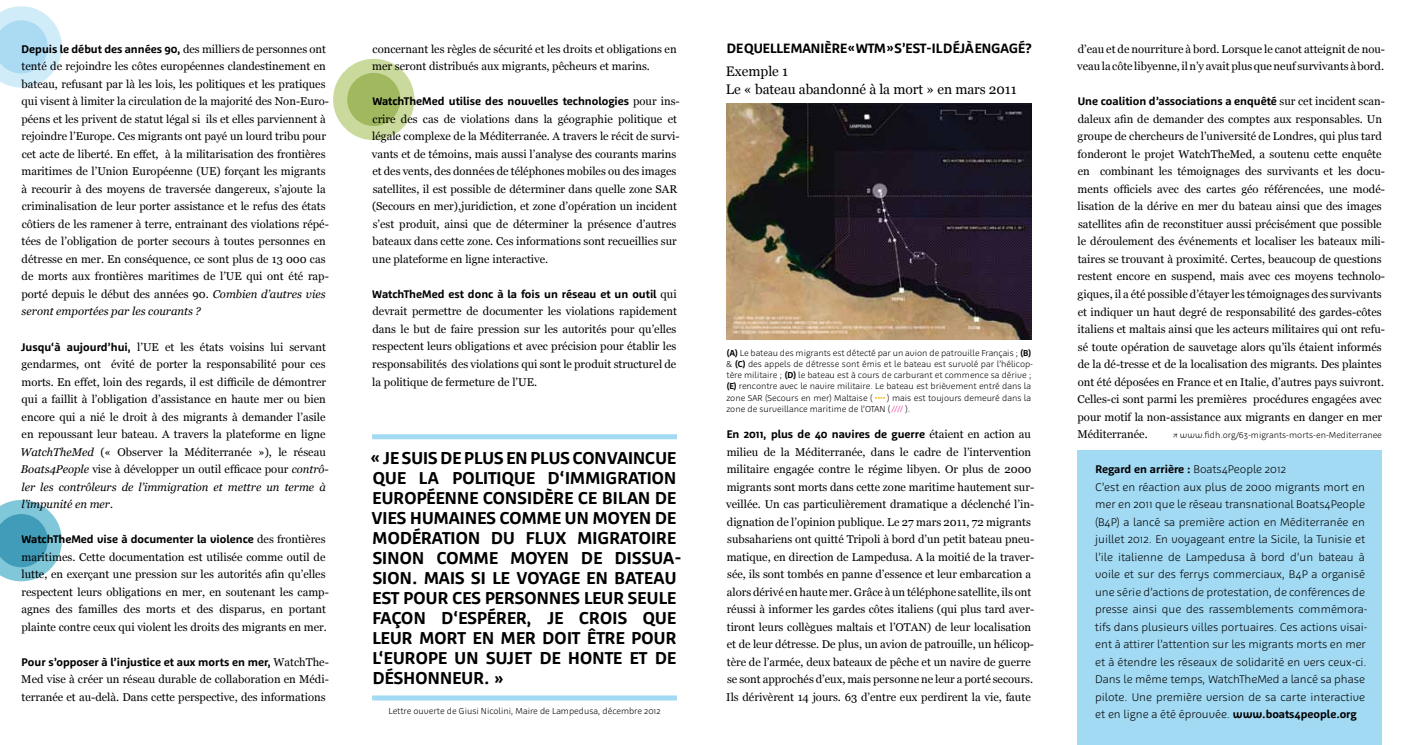
<style>
.page{position:relative;width:1407px;height:745px;background:#fff}
.page>*{position:absolute;margin:0;border:0;box-sizing:border-box;transform-origin:0 0}
.t1{font:700 17.5px/20px "Agile";letter-spacing:.015em;color:#000;text-align:justify}
.t2{font:13.75px/17.5px "Georgia";letter-spacing:-.005em;color:#000}
.t3{font:700 13.75px "Agile";letter-spacing:.01em;color:#000}
.t4{font:11.25px/17.5px "Georgia";color:#000}
.t5{font:300 11.25px/17.5px "Agile";color:#000}
.t6{font:700 11.25px "Agile";color:#000}
.t7{font:300 8.75px/11.2px "Agile";color:#000}
.s1{font-family:"Georgia";font-weight:400}
.s2{font-style:italic}
.s3{font-family:"Agile";font-weight:700}
.s4{font-weight:700}
.s5{font-size:7.5px;color:#e2007a}
</style>
<div class="page">
<img style="left:726px;top:103px;width:305px;height:236px">
<div style="left:372px;top:434px;width:305px;height:5px;background:#a2daf4"></div>
<div style="left:372px;top:695px;width:305px;height:5px;background:#a2daf4"></div>
<div style="left:1077px;top:450px;width:305px;height:294px;background:#a2daf4"></div>
<svg style="left:0;top:6px;width:62px;height:82px"></svg>
<svg style="left:0;top:500px;width:62px;height:81px;background:#79bed1"></svg>
<div style="left:333px;top:59px;width:81px;height:81px;background:#cad99c;border-radius:50%"></div>
<div style="left:347px;top:73px;width:53px;height:53px;background:#a0b95e;border-radius:50%"></div>
<p class="t6" style="left:22px;top:42px;width:306px">DEPUIS LE DÉBUT DES ANNÉES 90, <span class="s1">des milliers de personnes ont</span></p>
<p class="t4" style="left:21px;top:58px;width:309px">tenté de rejoindre les côtes européennes clandestinement en bateau, refusant par là les lois, les politiques et les pratiques qui visent à limiter la circulation de la majorité des Non-Euro&shy;péens et les privent de statut légal si ils et elles parviennent à rejoindre l’Europe. Ces migrants ont payé un lourd tribu pour cet acte de liberté. En effet, à la militarisation des frontières maritimes de l’Union Européenne (UE) forçant les migrants à recourir à des moyens de traversée dangereux, s’ajoute la criminalisation de leur porter assistance et le refus des états côtiers de les ramener à terre, entrainant des violations répé&shy;tées de l’obligation de porter secours à toutes personnes en détresse en mer. En conséquence, ce sont plus de 13 000 cas de morts aux frontières maritimes de l’UE qui ont été rap&shy;porté depuis le début des années 90. <span class="s2">Combien d’autres vies seront emportées par les courants ?</span></p>
<p class="t4" style="left:20px;top:338px;width:310px"><span class="s3">JUSQU‘À AUJOURD’HUI,</span> l’UE et les états voisins lui servant gendarmes, ont évité de porter la responsabilité pour ces morts. En effet, loin des regards, il est difficile de démontrer qui a faillit à l’obligation d’assistance en haute mer ou bien encore qui a nié le droit à des migrants à demander l’asile en repoussant leur bateau. A travers la plateforme en ligne <span class="s2">WatchTheMed</span> (« Observer la Méditerranée »), le réseau <span class="s2">Boats4People</span> vise à développer un outil efficace pour <span class="s2">contrô&shy;ler les contrôleurs de l’immigration et mettre un terme à l’impunité en mer.</span></p>
<p class="t6" style="left:21px;top:532px;width:306px">WATCHTHEMED VISE À DOCUMENTER LA VIOLENCE <span class="s1">des frontières</span></p>
<p class="t4" style="left:21px;top:548px;width:309px">maritimes. Cette documentation est utilisée comme outil de lutte, en exerçant une pression sur les autorités afin qu’elles respectent leurs obligations en mer, en soutenant les camp&shy;agnes des familles des morts et des disparus, en portant plainte contre ceux qui violent les droits des migrants en mer.</p>
<p class="t6" style="left:22px;top:654px;width:309px">POUR S’OPPOSER À L’INJUSTICE ET AUX MORTS EN MER, <span class="s1">WatchThe-</span></p>
<p class="t4" style="left:21px;top:670px;width:309px">Med vise à créer un réseau durable de collaboration en Médi&shy;terranée et au-delà. Dans cette perspective, des informations</p>
<p class="t4" style="left:372px;top:40px;width:306px">concernant les règles de sécurité et les droits et obligations en mer seront distribués aux migrants, pêcheurs et marins.</p>
<p class="t6" style="left:372px;top:94px;width:309px">WATCHTHEMED UTILISE DES NOUVELLES TECHNOLOGIES <span class="s1">pour ins-</span></p>
<p class="t4" style="left:372px;top:110px;width:309px">crire des cas de violations dans la géographie politique et légale complexe de la Méditerranée. A travers le récit de survi&shy;vants et de témoins, mais aussi l’analyse des courants marins et des vents, des données de téléphones mobiles ou des images satellites, il est possible de déterminer dans quelle zone SAR (Secours en mer),juridiction, et zone d’opération un incident s’est produit, ainsi que de déterminer la présence d’autres bateaux dans cette zone. Ces informations sont recueillies sur une plateforme en ligne interactive.</p>
<p class="t6" style="left:372px;top:287px;width:306px">WATCHTHEMED EST DONC À LA FOIS UN RÉSEAU ET UN OUTIL <span class="s1">qui</span></p>
<p class="t4" style="left:372px;top:303px;width:306px;text-align:justify">devrait permettre de documenter les violations rapidement dans le but de faire pression sur les autorités pour qu’elles respectent leurs obligations et avec précision pour établir les responsabilités des violations qui sont le produit structurel de la politique de fermeture de l’UE.</p>
<h1 class="t1" style="left:371px;top:447px;width:307px">« JE SUIS DE PLUS EN PLUS CONVAINCUE QUE LA POLITIQUE D‘IMMIGRATION EUROPÉENNE CONSIDÈRE CE BILAN DE VIES HUMAINES COMME UN MOYEN DE MODÉRATION DU</h1>
<h1 class="t1" style="left:372px;top:527px;width:310px;text-align:left;text-indent:153px">FLUX MIGRATOIRE<br>SINON COMME MOYEN DE DISSUA-<br>SION. MAIS SI LE VOYAGE EN BATEAU<br>EST POUR CES PERSONNES LEUR SEULE<br>FAÇON D‘ESPÉRER, JE CROIS QUE<br>LEUR MORT EN MER DOIT ÊTRE POUR<br>L‘EU ROPE UN SUJET DE HONTE ET DE<br>DÉSHONNEUR. »</h1>
<p class="t7" style="left:388px;top:705px;width:274px">Lettre ouverte de Giusi Nicolini, Maire de Lampedusa, décembre 2012</p>
<p class="t3" style="left:727px;top:40px;width:307px">DE QUELLE MANIÈRE « WTM » S’EST-IL DÉJÀ ENGAGÉ?</p>
<p class="t2" style="left:726px;top:63px;width:292px">Exemple 1<br>Le « bateau abandonné à la mort » en mars 2011</p>
<p class="t7" style="left:726px;top:346px;width:308px"><span class="s4">(A)</span> Le bateau des migrants est détecté par un avion de patrouille Français ; <span class="s4">(B) </span>&amp; <span class="s4">(C)</span> des appels de détresse sont émis et le bateau est survolé par l’hélicop&shy;tère militaire ; <span class="s4">(D)</span> le bateau est à cours de carburant et commence sa dérive ; <span class="s4">(E)</span> rencontre avec le navire militaire. Le bateau est brièvement entré dans la zone SAR (Secours en mer) Maltaise (</p>
<p class="t7" style="left:726px;top:391px;width:306px;text-indent:161px">) mais est toujours demeuré dans la zone de surveillance maritime de l’OTAN ( <span class="s5">////</span> ).</p>
<p class="t6" style="left:727px;top:427px;width:306px">EN 2011, PLUS DE 40 NAVIRES DE GUERRE <span class="s1">étaient en action au</span></p>
<p class="t4" style="left:726px;top:443px;width:309px">milieu de la Méditerranée, dans le cadre de l’intervention militaire engagée contre le régime libyen. Or plus de 2000 migrants sont morts dans cette zone maritime hautement sur&shy;veillée. Un cas particulièrement dramatique a déclenché l’in&shy;dignation de l’opinion publique. Le 27 mars 2011, 72 migrants subsahariens ont quitté Tripoli à bord d’un petit bateau pneu&shy;matique, en direction de Lampedusa. A la moitié de la traver&shy;sée, ils sont tombés en panne d’essence et leur embarcation a alors dérivé en haute mer. Grâce à un téléphone satellite, ils ont réussi à informer les gardes côtes italiens (qui plus tard aver&shy;tiront leurs collègues maltais et l’OTAN) de leur localisation et de leur détresse. De plus, un avion de patrouille, un hélicop&shy;tère de l’armée, deux bateaux de pêche et un navire de guerre se sont approchés d’eux, mais personne ne leur a porté secours.<br>Ils dérivèrent 14 jours. 63 d’entre eux perdirent la vie, faute</p>
<p class="t4" style="left:1077px;top:40px;width:309px">d’eau et de nourriture à bord. Lorsque le canot atteignit de nou&shy;veau la côte libyenne, il n’y avait plus que neuf survivants à bord.</p>
<p class="t6" style="left:1077px;top:94px;width:309px">UNE COALITION D’ASSOCIATIONS A ENQUÊTÉ <span class="s1">sur cet incident scan-</span></p>
<p class="t4" style="left:1077px;top:110px;width:309px">daleux afin de demander des comptes aux responsables. Un groupe de chercheurs de l’université de Londres, qui plus tard fonderont le projet WatchTheMed, a soutenu cette enquête en combinant les témoignages des survivants et les docu&shy;ments officiels avec des cartes géo référencées, une modé&shy;lisation de la dérive en mer du bateau ainsi que des images satellites afin de reconstituer aussi précisément que possible le déroulement des événements et localiser les bateaux mili&shy;taires se trouvant à proximité. Certes, beaucoup de questions restent encore en suspend, mais avec ces moyens technolo&shy;giques, il a été possible d’étayer les témoignages des survivants et indiquer un haut degré de responsabilité des gardes-côtes italiens et maltais ainsi que les acteurs militaires qui ont refu&shy;sé toute opération de sauvetage alors qu’ils étaient informés de la dé-tresse et de la localisation des migrants. Des plaintes ont été déposées en France et en Italie, d’autres pays suivront.<br>Celles-ci sont parmi les premières procédures engagées avec pour motif la non-assistance aux migrants en danger en mer Méditerranée.</p>
<p class="t7" style="left:1172px;top:429px;width:211px">↗ www.fidh.org/63-migrants-morts-en-Mediterranee</p>
<p class="t5" style="left:1095px;top:460px;width:274px"><span class="s4">REGARD EN ARRIÈRE :</span> Boats4People 2012<br>C’est en réaction aux plus de 2000 migrants mort en mer en 2011 que le réseau transnational Boats4People (B4P) a lancé sa première action en Méditerranée en juillet 2012. En voyageant entre la Sicile, la Tunisie et l’ile italienne de Lampedusa à bord d’un bateau à voile et sur des ferrys commerciaux, B4P a organisé une série d’actions de protestation, de conférences de presse ainsi que des rassemblements commémora&shy;tifs dans plusieurs villes portuaires. Ces actions visai&shy;ent à attirer l’attention sur les migrants morts en mer et à étendre les réseaux de solidarité en vers ceux-ci.<br>Dans le même temps, WatchTheMed a lancé sa phase pilote. Une première version de sa carte interactive et en ligne a été éprouvée. <span class="s4">WWW.BOATS4PEOPLE.ORG</span></p>
</div>
